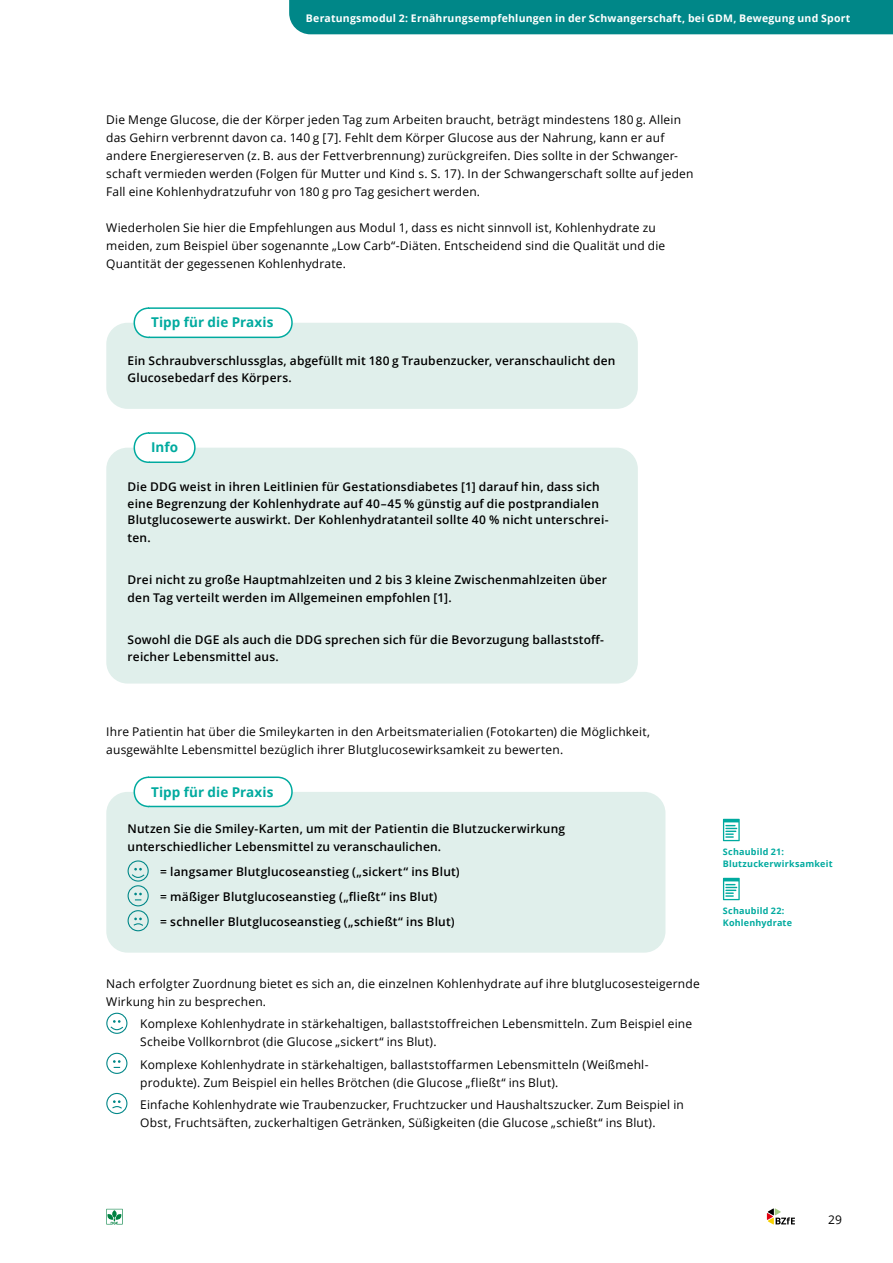
<style>
.page{position:relative;width:893px;height:1263px;background:#fff}
.page>*{position:absolute;margin:0;border:0;box-sizing:border-box;transform-origin:0 0}
.t1{font:700 13.5px "Open Sans";letter-spacing:.005em;color:#00aa9f}
.t2{font:12px/18px "Open Sans";letter-spacing:.015em;color:#000}
.t3{font:600 12px/16.5px "Open Sans";letter-spacing:.015em;color:#000}
.t4{font:700 10.5px "Open Sans";letter-spacing:.02em;color:#fff}
.t5{font:700 9px/12px "Open Sans";letter-spacing:.02em;color:#00aa9f}
</style>
<div class="page">
<div style="left:289px;top:0;width:604px;height:34px;background:#008788"></div>
<div style="left:106px;top:323px;width:532px;height:86px;background:#e0efeb;border-radius:21px"></div>
<svg style="left:133px;top:307px;width:160px;height:32px"></svg>
<div style="left:106px;top:448px;width:532px;height:235px;background:#e0efeb;border-radius:21px"></div>
<svg style="left:133px;top:432px;width:63px;height:31px"></svg>
<div style="left:106px;top:792px;width:559px;height:161px;background:#e0efeb;border-radius:21px"></div>
<svg style="left:133px;top:776px;width:160px;height:32px"></svg>
<div style="left:128px;top:860px;width:21px;height:21px;border:1px solid #008788;border-radius:50%"></div>
<svg style="left:131px;top:868px;width:14px;height:10px"></svg>
<div style="left:128px;top:885px;width:21px;height:21px;border:1px solid #008788;border-radius:50%"></div>
<svg style="left:134px;top:893px;width:8px;height:7px"></svg>
<div style="left:128px;top:910px;width:21px;height:21px;border:1px solid #008788;border-radius:50%"></div>
<svg style="left:133px;top:917px;width:10px;height:9px"></svg>
<div style="left:106px;top:1013px;width:21px;height:21px;border:1px solid #008788;border-radius:50%"></div>
<svg style="left:110px;top:1020px;width:14px;height:11px"></svg>
<div style="left:106px;top:1053px;width:21px;height:21px;border:1px solid #008788;border-radius:50%"></div>
<svg style="left:113px;top:1060px;width:8px;height:8px"></svg>
<div style="left:106px;top:1093px;width:21px;height:21px;border:1px solid #008788;border-radius:50%"></div>
<svg style="left:112px;top:1100px;width:10px;height:9px"></svg>
<svg style="left:723px;top:819px;width:17px;height:22px"></svg>
<svg style="left:723px;top:878px;width:17px;height:22px"></svg>
<svg style="left:767px;top:1208px;width:28px;height:16px"></svg>
<svg style="left:106px;top:1209px;width:17px;height:15px"></svg>
<p class="t4" style="left:306px;top:11px;width:546px">Beratungsmodul 2: Ernährungsempfehlungen in der Schwangerschaft, bei GDM, Bewegung und Sport</p>
<p class="t2" style="left:106px;top:110px;width:589px">Die Menge Glucose, die der Körper jeden Tag zum Arbeiten braucht, beträgt mindestens 180 g. Allein das Gehirn verbrennt davon ca. 140 g [7]. Fehlt dem Körper Glucose aus der Nahrung, kann er auf andere Energiereserven (z. B. aus der Fettverbrennung) zurückgreifen. Dies sollte in der Schwanger&shy;schaft vermieden werden (Folgen für Mutter und Kind s. S. 17). In der Schwangerschaft sollte auf jeden Fall eine Kohlenhydratzufuhr von 180 g pro Tag gesichert werden.</p>
<p class="t2" style="left:106px;top:218px;width:561px">Wiederholen Sie hier die Empfehlungen aus Modul 1, dass es nicht sinnvoll ist, Kohlenhydrate zu meiden, zum Beispiel über sogenannte „Low Carb“-Diäten. Entscheidend sind die Qualität und die<br>Quantität der gegessenen Kohlenhydrate.</p>
<p class="t1" style="left:151px;top:313px;width:124px">Tipp für die Praxis</p>
<p class="t3" style="left:128px;top:352px;width:489px">Ein Schraubverschlussglas, abgefüllt mit 180 g Traubenzucker, veranschaulicht den<br>Glucosebedarf des Körpers.</p>
<p class="t1" style="left:151px;top:438px;width:29px">Info</p>
<p class="t3" style="left:128px;top:478px;width:483px">Die DDG weist in ihren Leitlinien für Gestationsdiabetes [1] darauf hin, dass sich eine Begrenzung der Kohlenhydrate auf 40–45 % günstig auf die postprandialen<br>Blutglucosewerte auswirkt. Der Kohlenhydratanteil sollte 40 % nicht unterschrei-</p>
<p class="t3" style="left:128px;top:529px;width:25px">ten.</p>
<p class="t3" style="left:128px;top:570px;width:481px;line-height:18px">Drei nicht zu große Hauptmahlzeiten und 2 bis 3 kleine Zwischenmahlzeiten über den Tag verteilt werden im Allgemeinen empfohlen [1].</p>
<p class="t3" style="left:128px;top:631px;width:477px">Sowohl die DGE als auch die DDG sprechen sich für die Bevorzugung ballaststoff&shy;reicher Lebensmittel aus.</p>
<p class="t2" style="left:106px;top:722px;width:545px">Ihre Patientin hat über die Smileykarten in den Arbeitsmaterialien (Fotokarten) die Möglichkeit, ausgewählte Lebensmittel bezüglich ihrer Blutglucosewirksamkeit zu bewerten.</p>
<p class="t1" style="left:151px;top:782px;width:124px">Tipp für die Praxis</p>
<p class="t3" style="left:128px;top:819px;width:439px;line-height:18px">Nutzen Sie die Smiley-Karten, um mit der Patientin die Blutzuckerwirkung unterschiedlicher Lebensmittel zu veranschaulichen.</p>
<p class="t3" style="left:160px;top:859px;width:301px;line-height:25px">= langsamer Blutglucoseanstieg („sickert“ ins Blut) = mäßiger Blutglucoseanstieg („fließt“ ins Blut)<br>= schneller Blutglucoseanstieg („schießt“ ins Blut)</p>
<p class="t2" style="left:106px;top:974px;width:595px">Nach erfolgter Zuordnung bietet es sich an, die einzelnen Kohlenhydrate auf ihre blutglucosesteigernde<br>Wirkung hin zu besprechen.</p>
<p class="t2" style="left:140px;top:1015px;width:553px">Komplexe Kohlenhydrate in stärkehaltigen, ballaststoffreichen Lebensmitteln. Zum Beispiel eine<br>Scheibe Vollkornbrot (die Glucose „sickert“ ins Blut).</p>
<p class="t2" style="left:140px;top:1055px;width:509px">Komplexe Kohlenhydrate in stärkehaltigen, ballaststoffarmen Lebensmitteln (Weißmehl&shy;produkte). Zum Beispiel ein helles Brötchen (die Glucose „fließt“ ins Blut).</p>
<p class="t2" style="left:140px;top:1095px;width:545px">Einfache Kohlenhydrate wie Traubenzucker, Fruchtzucker und Haushaltszucker. Zum Beispiel in<br>Obst, Fruchtsäften, zuckerhaltigen Getränken, Süßigkeiten (die Glucose „schießt“ ins Blut).</p>
<p class="t5" style="left:723px;top:846px;width:111px">Schaubild 21:<br>Blutzuckerwirksamkeit</p>
<p class="t5" style="left:723px;top:905px;width:71px">Schaubild 22:<br>Kohlenhydrate</p>
<p class="t2" style="left:828px;top:1211px;width:15px">29</p>
</div>
